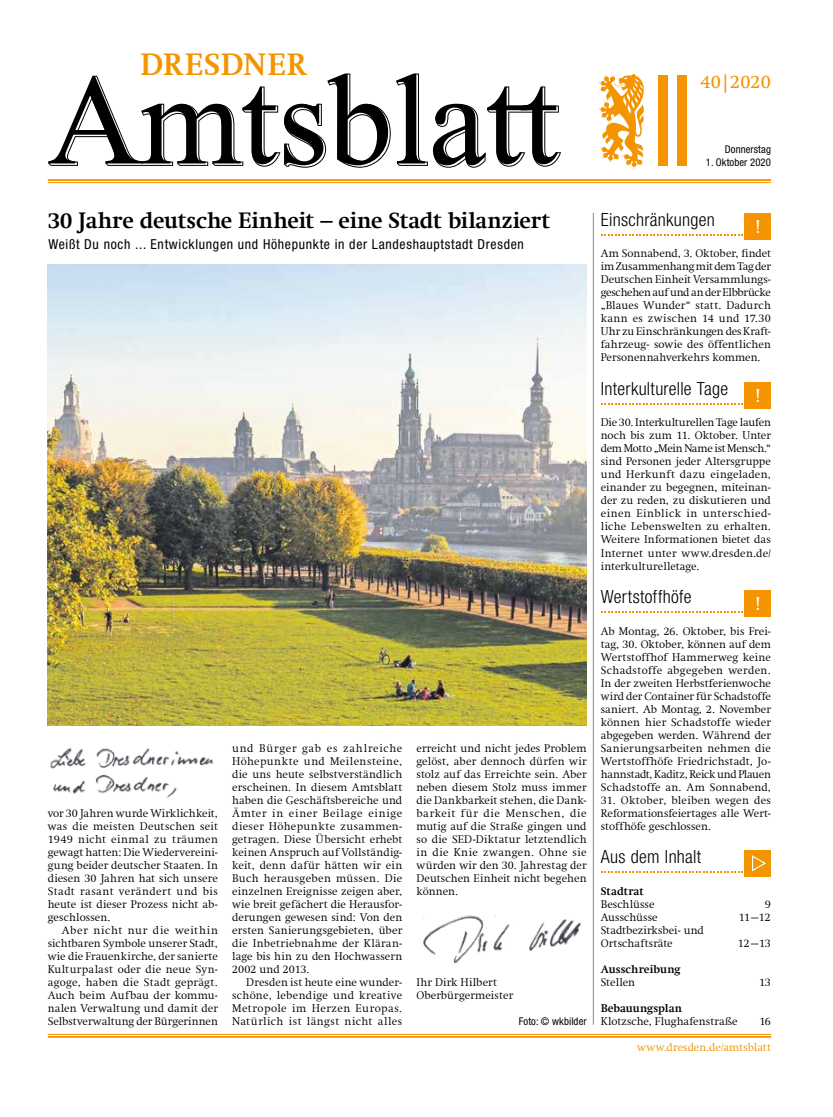
<style>
.page{position:relative;width:833px;height:1117px;background:#fff}
.page>*{position:absolute;margin:0;border:0;box-sizing:border-box;transform-origin:0 0}
.t1{font:700 31.25px "Swift Com";letter-spacing:.01em;color:#f39400}
.Über-3spaltig{font:700 22.5px "Swift Com";letter-spacing:-.01em;color:#000}
.t2{font:18.75px "Swift Com";color:#f39400}
.t3{font:18.75px "Swift Com";color:#fff}
.Inhalt_Neugierigmach{font:300 condensed 18.12px "Helvetica Neue";letter-spacing:.015em;color:#000}
.Unterüber{font:condensed 13.75px "Helvetica Neue";letter-spacing:.05em;color:#000}
.Fliesstext{font:300 11.25px/13px "Swift Com";letter-spacing:.005em;color:#000;text-align:justify}
.Fliesstext_Einzug{font:300 11.25px/13px "Swift Com";letter-spacing:.015em;color:#000;text-align:justify}
.Fliesstext_Inhaltsve{font:300 11.25px "Swift Com";letter-spacing:.005em;color:#000}
.Fliesstext-2{font:700 11.25px "Swift Com";color:#000}
.t4{font:300 11.25px "Swift Com";letter-spacing:.005em;color:#f39400}
.Bildunterschrift{font:condensed 10.62px "Helvetica Neue";letter-spacing:.01em;color:#000}
</style>
<div class="page">
<hr style="left:48px;top:182px;width:723px;height:1px;background:#f39400">
<hr style="left:48px;top:179px;width:723px;height:2px;background:#f39400">
<svg style="left:48px;top:73px;width:513px;height:95px"></svg>
<div style="left:658px;top:76px;width:9px;height:90px;background:#f39400"></div>
<div style="left:677px;top:76px;width:10px;height:90px;background:#f39400"></div>
<svg style="left:599px;top:74px;width:45px;height:95px"></svg>
<hr style="left:48px;top:1033px;width:723px;height:1px;background:#f39400">
<hr style="left:48px;top:1035px;width:723px;height:2px;background:#f39400">
<div style="left:745px;top:213px;width:26px;height:26px;background:#f39400"></div>
<svg style="left:601px;top:234px;width:142px;height:2px"></svg>
<img style="left:48px;top:265px;width:538px;height:460px">
<div style="left:745px;top:590px;width:26px;height:26px;background:#f39400"></div>
<svg style="left:601px;top:611px;width:142px;height:2px"></svg>
<hr style="left:593px;top:213px;width:1px;height:811px;background:#87888a">
<div style="left:745px;top:850px;width:26px;height:26px;background:#f39400"></div>
<svg style="left:752px;top:855px;width:14px;height:16px"></svg>
<svg style="left:601px;top:871px;width:142px;height:1px"></svg>
<img style="left:50px;top:748px;width:164px;height:50px">
<img style="left:423px;top:915px;width:158px;height:49px">
<div style="left:745px;top:382px;width:26px;height:26px;background:#f39400"></div>
<svg style="left:601px;top:403px;width:142px;height:2px"></svg>
<h1 class="t1" style="left:140px;top:46px;width:168px">DRESDNER</h1>
<h3 class="t2" style="left:700px;top:71px;width:72px">40|2020</h3>
<p class="Bildunterschrift" style="left:725px;top:143px;width:48px">Donnerstag</p>
<p class="Bildunterschrift" style="left:706px;top:156px;width:67px">1. Oktober 2020</p>
<p class="Über-3spaltig" style="left:48px;top:207px;width:504px">30 Jahre deutsche Einheit – eine Stadt bilanziert</p>
<p class="Unterüber" style="left:48px;top:236px;width:477px">Weißt Du noch ... Entwicklungen und Höhepunkte in der Landeshauptstadt Dresden</p>
<p class="Fliesstext" style="left:48px;top:806px;width:172px">vor 30 Jahren wurde Wirklichkeit, was die meisten Deutschen seit 1949 nicht einmal zu träumen gewagt hatten: Die Wiedervereini&shy;gung beider deutscher Staaten. In diesen 30 Jahren hat sich unsere Stadt rasant verändert und bis heute ist dieser Prozess nicht ab&shy;geschlossen.</p>
<p class="Fliesstext_Einzug" style="left:48px;top:923px;width:172px;text-indent:14px">Aber nicht nur die weithin sichtbaren Symbole unserer Stadt, wie die Frauenkirche, der sanierte Kulturpalast oder die neue Syn&shy;agoge, haben die Stadt geprägt.<br>Auch beim Aufbau der kommu&shy;nalen Verwaltung und damit der Selbstverwaltung der Bürgerinnen</p>
<p class="Fliesstext_Einzug" style="left:232px;top:741px;width:172px">und Bürger gab es zahlreiche Höhepunkte und Meilensteine, die uns heute selbstverständlich erscheinen. In diesem Amtsblatt haben die Geschäftsbereiche und Ämter in einer Beilage einige dieser Höhepunkte zusammen&shy;getragen. Diese Übersicht erhebt keinen Anspruch auf Vollständig&shy;keit, denn dafür hätten wir ein Buch herausgeben müssen. Die einzelnen Ereignisse zeigen aber, wie breit gefächert die Herausfor&shy;derungen gewesen sind: Von den ersten Sanierungsgebieten, über die Inbetriebnahme der Kläran&shy;lage bis hin zu den Hochwassern 2002 und 2013.</p>
<p class="Fliesstext_Einzug" style="left:232px;top:975px;width:172px;text-indent:14px">Dresden ist heute eine wunder&shy;schöne, lebendige und kreative Metropole im Herzen Europas.<br>Natürlich ist längst nicht alles</p>
<p class="Fliesstext_Einzug" style="left:416px;top:741px;width:172px">erreicht und nicht jedes Problem gelöst, aber dennoch dürfen wir stolz auf das Erreichte sein. Aber neben diesem Stolz muss immer die Dankbarkeit stehen, die Dank&shy;barkeit für die Menschen, die mutig auf die Straße gingen und so die SED-Diktatur letztendlich in die Knie zwangen. Ohne sie würden wir den 30. Jahrestag der Deutschen Einheit nicht begehen können.</p>
<p class="Fliesstext" style="left:416px;top:975px;width:82px">Ihr Dirk Hilbert</p>
<p class="Fliesstext" style="left:416px;top:988px;width:98px">Oberbürgermeister</p>
<p class="Bildunterschrift" style="left:519px;top:1014px;width:69px">Foto: © wkbilder</p>
<p class="Inhalt_Neugierigmach" style="left:601px;top:209px;width:115px">Einschränkungen</p>
<p class="t3" style="left:755px;top:215px;width:7px">!</p>
<p class="Fliesstext" style="left:601px;top:247px;width:172px">Am Sonnabend, 3. Oktober, findet im Zusammenhang mit dem Tag der Deutschen Einheit Versammlungs&shy;geschehen auf und an der Elbbrücke „Blaues Wunder“ statt. Dadurch kann es zwischen 14 und 17.30<br>Uhr zu Einschränkungen des Kraft&shy;fahrzeug- sowie des öffentlichen Personennahverkehrs kommen.</p>
<p class="Inhalt_Neugierigmach" style="left:601px;top:378px;width:129px">Interkulturelle Tage</p>
<p class="t3" style="left:755px;top:384px;width:7px">!</p>
<p class="Fliesstext" style="left:601px;top:416px;width:172px">Die 30. Interkulturellen Tage laufen noch bis zum 11. Oktober. Unter dem Motto „Mein Name ist Mensch.“ sind Personen jeder Altersgruppe und Herkunft dazu eingeladen, einander zu begegnen, miteinan&shy;der zu reden, zu diskutieren und einen Einblick in unterschied&shy;liche Lebenswelten zu erhalten.<br>Weitere Informationen bietet das Internet unter www.dresden.de/ interkulturelletage.</p>
<p class="Inhalt_Neugierigmach" style="left:601px;top:586px;width:92px">Wertstoffhöfe</p>
<p class="t3" style="left:755px;top:592px;width:7px">!</p>
<p class="Fliesstext" style="left:601px;top:624px;width:172px">Ab Montag, 26. Oktober, bis Frei&shy;tag, 30. Oktober, können auf dem Wertstoffhof Hammerweg keine Schadstoffe abgegeben werden.<br>In der zweiten Herbstferienwoche wird der Container für Schadstoffe saniert. Ab Montag, 2. November können hier Schadstoffe wieder abgegeben werden. Während der Sanierungsarbeiten nehmen die Wertstoffhöfe Friedrichstadt, Jo&shy;hannstadt, Kaditz, Reick und Plauen Schadstoffe an. Am Sonnabend,</p>
<p class="Fliesstext" style="left:601px;top:793px;width:172px">31. Oktober, bleiben wegen des Reformationsfeiertages alle Wert&shy;stoffhöfe geschlossen.</p>
<p class="Inhalt_Neugierigmach" style="left:601px;top:846px;width:102px">Aus dem Inhalt</p>
<p class="Fliesstext-2" style="left:601px;top:884px;width:45px">Stadtrat</p>
<p class="Fliesstext_Inhaltsve" style="left:601px;top:897px;width:55px">Beschlüsse</p>
<p class="Fliesstext_Inhaltsve" style="left:765px;top:897px;width:8px">9</p>
<p class="Fliesstext_Inhaltsve" style="left:601px;top:910px;width:58px">Ausschüsse</p>
<p class="Fliesstext_Inhaltsve" style="left:738px;top:910px;width:34px">11–12</p>
<p class="Fliesstext_Inhaltsve" style="left:601px;top:923px;width:104px">Stadtbezirksbei- und</p>
<p class="Fliesstext_Inhaltsve" style="left:601px;top:936px;width:73px">Ortschaftsräte</p>
<p class="Fliesstext_Inhaltsve" style="left:738px;top:936px;width:34px">12–13</p>
<p class="Fliesstext-2" style="left:601px;top:962px;width:81px">Ausschreibung</p>
<p class="Fliesstext_Inhaltsve" style="left:601px;top:975px;width:36px">Stellen</p>
<p class="Fliesstext_Inhaltsve" style="left:759px;top:975px;width:13px">13</p>
<p class="Fliesstext-2" style="left:601px;top:1001px;width:83px">Bebauungsplan</p>
<p class="Fliesstext_Inhaltsve" style="left:601px;top:1014px;width:138px">Klotzsche, Flughafenstraße</p>
<p class="Fliesstext_Inhaltsve" style="left:759px;top:1014px;width:13px">16</p>
<p class="t4" style="left:637px;top:1040px;width:135px">www.dresden.de/amtsblatt</p>
</div>
